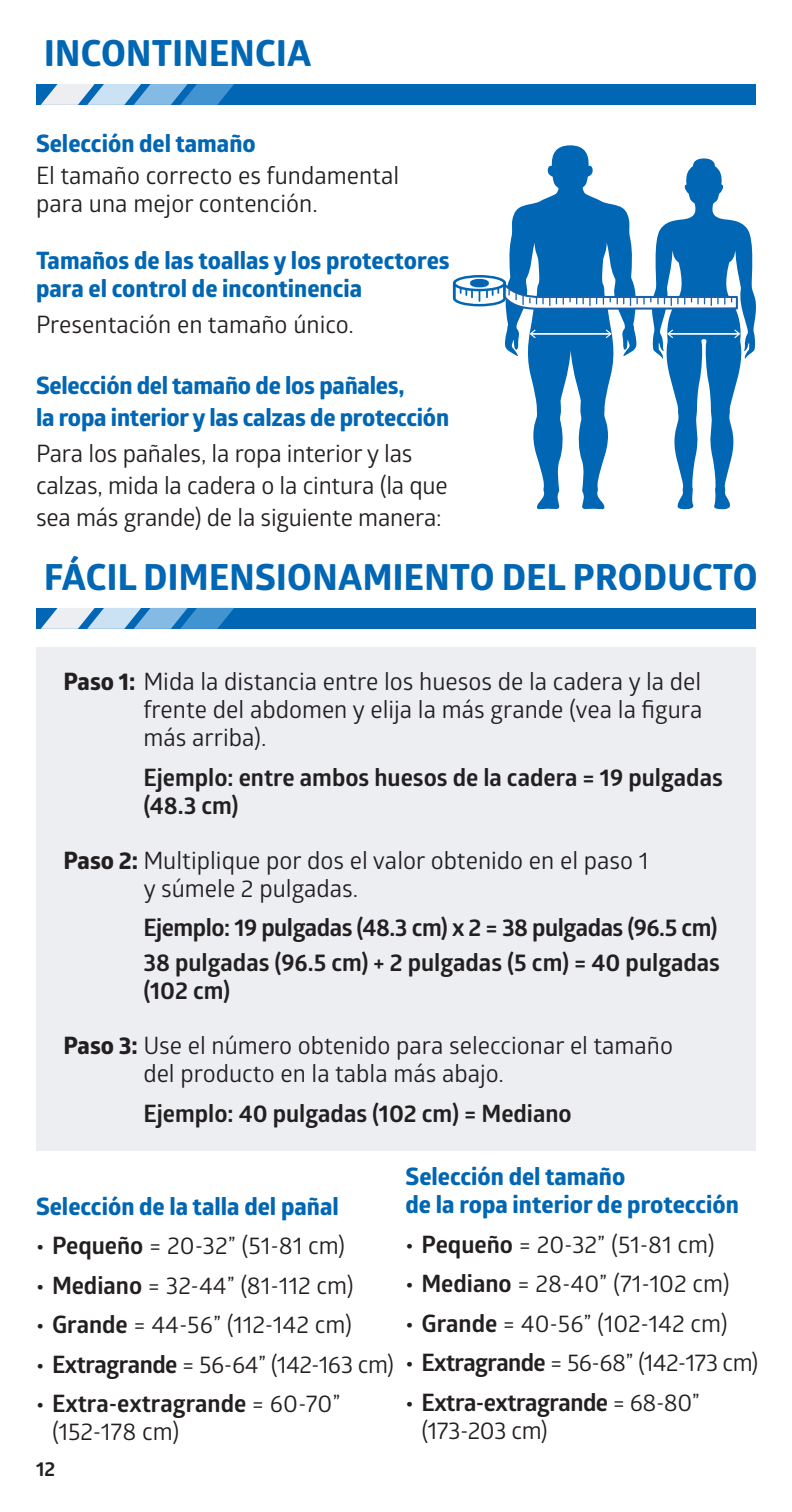
<style>
.page{position:relative;width:792px;height:1512px;background:#fff}
.page>*{position:absolute;margin:0;border:0;box-sizing:border-box;transform-origin:0 0}
.SectionHeadline1{font:800 36px "Glober";letter-spacing:.01em;color:#0166b3}
.MEDLINE_-_Body{font:24px/28px "Glober";color:#231f20}
.MEDLINE_-_Body-2{font:800 24px/28px "Glober";color:#0166b3}
.MEDLINE_-_Body-3{font:700 24px/28px "Glober";color:#231f20}
.MEDLINE_-_Body-4{font:700 24px/28px "Glober";letter-spacing:-.02em;color:#231f20}
.MEDLINE_-_Body-5{font:24px "Glober";letter-spacing:-.02em;color:#231f20}
.MEDLINE_-_Body-6{font:24px "Glober";letter-spacing:-.025em;color:#231f20}
.t1{font:700 20px "Glober";color:#231f20}
.s1{font-weight:800}
.s2{font-weight:700}
.s3{font-weight:400}
</style>
<div class="page">
<div style="left:36px;top:647px;width:720px;height:504px;background:#edeef2"></div>
<svg style="left:552px;top:145px;width:36px;height:13px"></svg>
<svg style="left:453px;top:158px;width:303px;height:351px"></svg>
<div style="left:470px;top:279px;width:19px;height:8px;border:4px solid #0166b3;border-radius:50%"></div>
<div style="left:36px;top:84px;width:720px;height:21px;background:#0166b3"></div>
<svg style="left:41px;top:84px;width:193px;height:21px"></svg>
<div style="left:36px;top:608px;width:720px;height:21px;background:#0166b3"></div>
<svg style="left:41px;top:608px;width:193px;height:21px"></svg>
<h2 class="SectionHeadline1" style="left:44px;top:27px;width:269px">INCONTINENCIA</h2>
<p class="MEDLINE_-_Body-2" style="left:36px;top:129px;width:221px">Selección del tamaño</p>
<p class="MEDLINE_-_Body" style="left:36px;top:161px;width:365px">El tamaño correcto es fundamental para una mejor contención.</p>
<p class="MEDLINE_-_Body-2" style="left:36px;top:246px;width:415px">Tamaños de las toallas y los protectores para el control de incontinencia</p>
<p class="MEDLINE_-_Body" style="left:36px;top:310px;width:319px">Presentación en tamaño único.</p>
<p class="MEDLINE_-_Body-2" style="left:36px;top:369px;width:415px;line-height:32px">Selección del tamaño de los pañales,<br>la ropa interior y las calzas de protección</p>
<p class="MEDLINE_-_Body" style="left:36px;top:437px;width:413px;line-height:32px">Para los pañales, la ropa interior y las calzas, mida la cadera o la cintura (la que sea más grande) de la siguiente manera:</p>
<h2 class="SectionHeadline1" style="left:44px;top:551px;width:715px">FÁCIL DIMENSIONAMIENTO DEL PRODUCTO</h2>
<p class="MEDLINE_-_Body" style="left:143px;top:667px;width:561px;text-align:justify;text-indent:-80px"><span class="s1">Paso 1:</span> Mida la distancia entre los huesos de la cadera y la del frente del abdomen y elija la más grande (vea la figura más arriba).</p>
<p class="MEDLINE_-_Body-3" style="left:143px;top:763px;width:581px">Ejemplo: entre ambos huesos de la cadera = 19 pulgadas (48.3 cm)</p>
<p class="MEDLINE_-_Body" style="left:143px;top:845px;width:507px;text-indent:-80px"><span class="s1">Paso 2:</span> Multiplique por dos el valor obtenido en el paso 1 y súmele 2 pulgadas.</p>
<p class="MEDLINE_-_Body-4" style="left:143px;top:913px;width:576px">Ejemplo: 19 pulgadas (48.3 cm) x 2 = 38 pulgadas (96.5 cm)</p>
<p class="MEDLINE_-_Body-3" style="left:143px;top:948px;width:578px">38 pulgadas (96.5 cm) + 2 pulgadas (5 cm) = 40 pulgadas (102 cm)</p>
<p class="MEDLINE_-_Body" style="left:143px;top:1031px;width:531px;text-indent:-80px"><span class="s1">Paso 3:</span> Use el número obtenido para seleccionar el tamaño del producto en la tabla más abajo.</p>
<p class="MEDLINE_-_Body-3" style="left:143px;top:1099px;width:430px">Ejemplo: 40 pulgadas (102 cm) = Mediano</p>
<p class="MEDLINE_-_Body-2" style="left:36px;top:1192px;width:304px">Selección de la talla del pañal</p>
<p class="MEDLINE_-_Body" style="left:36px;top:1231px;width:311px"><span class="s2">• Pequeño</span> = 20-32” (51-81 cm)</p>
<p class="MEDLINE_-_Body" style="left:36px;top:1270px;width:319px"><span class="s2">• Mediano</span> = 32-44” (81-112 cm)</p>
<p class="MEDLINE_-_Body" style="left:36px;top:1310px;width:318px"><span class="s2">• Grande</span> = 44-56” (112-142 cm)</p>
<p class="MEDLINE_-_Body-5" style="left:36px;top:1348px;width:360px"><span class="s2">• Extragrande</span> = 56-64” (142-163 cm)</p>
<p class="MEDLINE_-_Body-3" style="left:52px;top:1389px;width:290px;text-indent:-16px">• Extra-extragrande <span class="s3">= 60-70” (152-178 cm)</span></p>
<p class="t1" style="left:36px;top:1455px;width:21px">12</p>
<p class="MEDLINE_-_Body-2" style="left:406px;top:1162px;width:335px">Selección del tamaño<br>de la ropa interior de protección</p>
<p class="MEDLINE_-_Body" style="left:406px;top:1229px;width:311px"><span class="s2">• Pequeño</span> = 20-32” (51-81 cm)</p>
<p class="MEDLINE_-_Body" style="left:406px;top:1269px;width:326px"><span class="s2">• Mediano</span> = 28-40” (71-102 cm)</p>
<p class="MEDLINE_-_Body" style="left:406px;top:1308px;width:324px"><span class="s2">• Grande</span> = 40-56” (102-142 cm)</p>
<p class="MEDLINE_-_Body-6" style="left:406px;top:1346px;width:355px"><span class="s2">• Extragrande</span> = 56-68” (142-173 cm)</p>
<p class="MEDLINE_-_Body-4" style="left:422px;top:1388px;width:280px;text-indent:-16px">• Extra-extragrande <span class="s3">= 68-80” (173-203 cm)</span></p>
</div>
